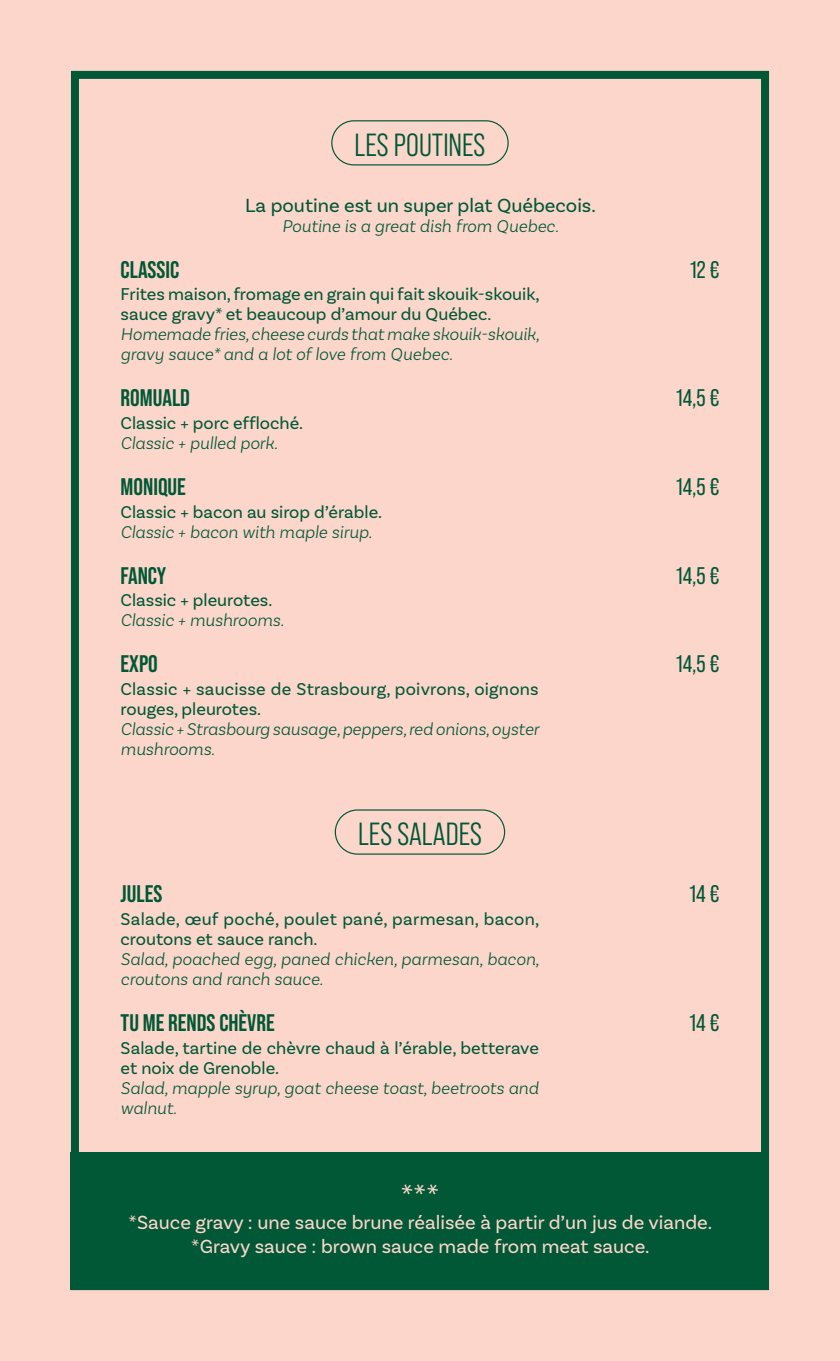
<style>
.page{position:relative;width:840px;height:1361px;background:#fff}
.page>*{position:absolute;margin:0;border:0;box-sizing:border-box;transform-origin:0 0}
.t1{font:32px "Bebas Neue Pro Middle";color:#005836}
.t2{font:30px "Basic Sans";color:#fcd6cb}
.t3{font:700 24px "Bebas Neue Pro";color:#005836}
.t4{font:24px "Bebas Neue Pro";color:#005836}
.t5{font:20px/24px "Basic Sans";color:#fcd6cb;text-align:center}
.t6{font:20px "Basic Sans";color:#005836}
.t7{font:italic 300 18px/20px "Basic Sans";color:#005836}
.t8{font:18px/20px "Basic Sans";color:#005836}
</style>
<div class="page">
<div style="left:0;top:0;width:839px;height:1361px;background:#fcd6cb"></div>
<div style="left:334px;top:809px;width:171px;height:45px;border:1px solid #005836;border-radius:22px"></div>
<div style="left:331px;top:120px;width:177px;height:45px;border:1px solid #005836;border-radius:22px"></div>
<div style="left:71px;top:1152px;width:697px;height:138px;background:#005836"></div>
<div style="left:71px;top:71px;width:697px;height:1219px;border:8px solid #005836"></div>
<h1 class="t1" style="left:354px;top:127px;width:132px">LES POUTINES</h1>
<p class="t6" style="left:245px;top:193px;width:352px">La poutine est un super plat Québecois.</p>
<p class="t7" style="left:282px;top:215px;width:278px">Poutine is a great dish from Quebec.</p>
<h3 class="t3" style="left:120px;top:255px;width:60px">CLASSIC</h3>
<h3 class="t4" style="left:690px;top:256px;width:31px">12 €</h3>
<p class="t8" style="left:120px;top:284px;width:420px">Frites maison, fromage en grain qui fait skouik-skouik, sauce gravy* et beaucoup d’amour du Québec.</p>
<p class="t7" style="left:120px;top:324px;width:420px">Homemade fries, cheese curds that make skouik-skouik, gravy sauce* and a lot of love from Quebec.</p>
<h3 class="t3" style="left:120px;top:384px;width:71px">ROMUALD</h3>
<h3 class="t4" style="left:675px;top:384px;width:45px">14,5 €</h3>
<p class="t8" style="left:120px;top:413px;width:184px">Classic + porc effloché.</p>
<p class="t7" style="left:120px;top:433px;width:159px">Classic + pulled pork.</p>
<h3 class="t3" style="left:120px;top:473px;width:67px">MONIQUE</h3>
<h3 class="t4" style="left:675px;top:473px;width:45px">14,5 €</h3>
<p class="t8" style="left:120px;top:501px;width:263px">Classic + bacon au sirop d’érable.</p>
<p class="t7" style="left:120px;top:521px;width:253px">Classic + bacon with maple sirup.</p>
<h3 class="t3" style="left:120px;top:561px;width:47px">FANCY</h3>
<h3 class="t4" style="left:675px;top:562px;width:45px">14,5 €</h3>
<p class="t8" style="left:120px;top:590px;width:153px">Classic + pleurotes.</p>
<p class="t7" style="left:120px;top:610px;width:165px">Classic + mushrooms.</p>
<h3 class="t3" style="left:120px;top:650px;width:39px">EXPO</h3>
<h3 class="t4" style="left:675px;top:650px;width:45px">14,5 €</h3>
<p class="t8" style="left:120px;top:679px;width:419px">Classic + saucisse de Strasbourg, poivrons, oignons rouges, pleurotes.</p>
<p class="t7" style="left:120px;top:719px;width:420px">Classic + Strasbourg sausage, peppers, red onions, oyster mushrooms.</p>
<h1 class="t1" style="left:358px;top:816px;width:125px">LES SALADES</h1>
<h3 class="t3" style="left:120px;top:880px;width:43px">JULES</h3>
<h3 class="t4" style="left:689px;top:880px;width:31px">14 €</h3>
<p class="t8" style="left:120px;top:908px;width:420px">Salade, œuf poché, poulet pané, parmesan, bacon, croutons et sauce ranch.</p>
<p class="t7" style="left:120px;top:948px;width:420px">Salad, poached egg, paned chicken, parmesan, bacon, croutons and ranch sauce.</p>
<h3 class="t3" style="left:120px;top:1008px;width:156px">TU ME RENDS CHÈVRE</h3>
<h3 class="t4" style="left:689px;top:1009px;width:31px">14 €</h3>
<p class="t8" style="left:120px;top:1037px;width:419px">Salade, tartine de chèvre chaud à l’érable, betterave et noix de Grenoble.</p>
<p class="t7" style="left:120px;top:1077px;width:419px">Salad, mapple syrup, goat cheese toast, beetroots and walnut.</p>
<h2 class="t2" style="left:401px;top:1177px;width:39px">***</h2>
<p class="t5" style="left:128px;top:1210px;width:585px">*Sauce gravy : une sauce brune réalisée à partir d’un jus de viande. *Gravy sauce : brown sauce made from meat sauce.</p>
</div>
